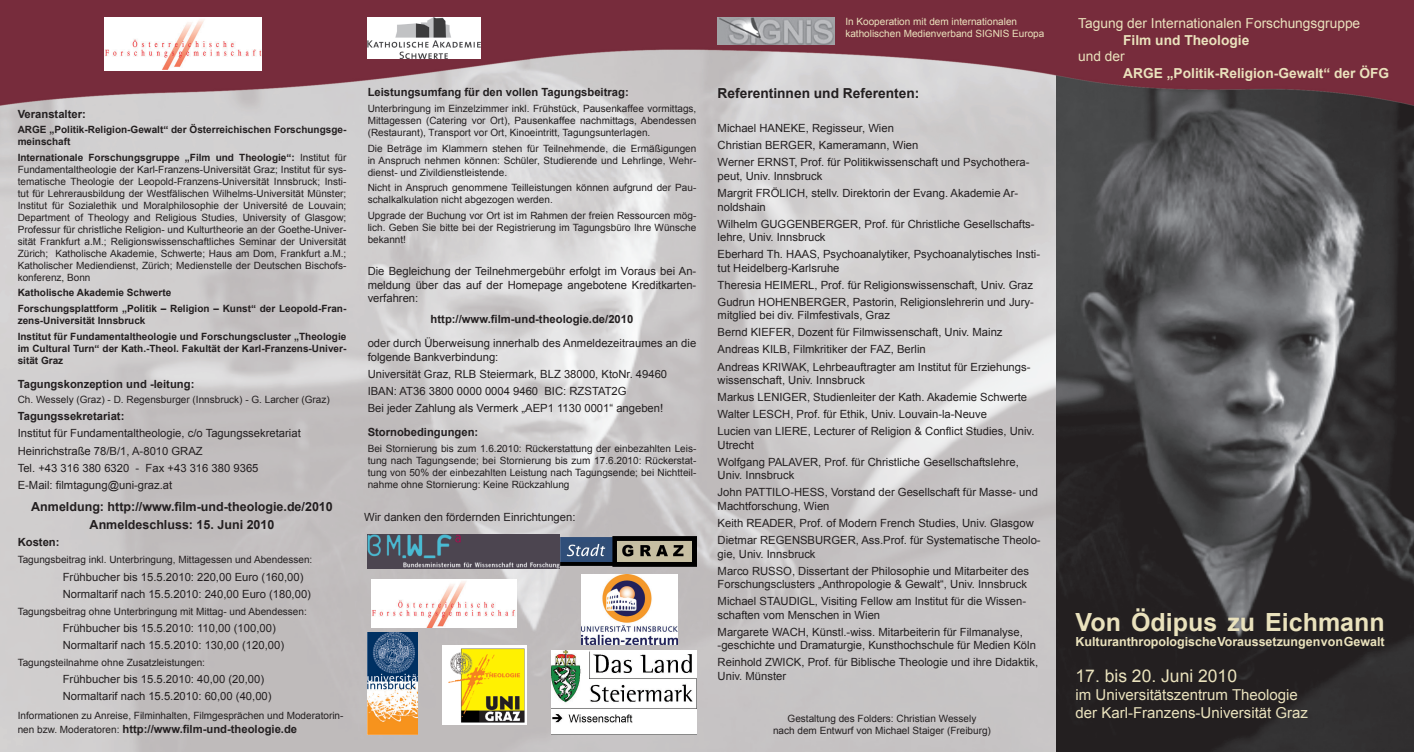
<style>
.page{position:relative;width:1414px;height:752px;background:#fff}
.page>*{position:absolute;margin:0;border:0;box-sizing:border-box;transform-origin:0 0}
.t1{font:700 25px "Arial";color:#eae2bd}
.t2{font:17.5px "Arial";color:#eae2bd}
.t3{font:15px/18px "Arial";color:#eae2bd}
.t4{font:700 13.75px "Arial";color:#eae2bd}
.t5{font:13.75px "Arial";color:#eae2bd}
.t6{font:700 13.75px "Arial";color:#231f20}
.t7{font:700 12.5px/18.5px "Arial";color:#231f20;text-align:center}
.t8{font:700 12.5px "Arial";color:#eae2bd}
.t9{font:11.25px/17px "Arial";color:#231f20}
.t10{font:700 11.25px "Arial";color:#231f20}
.t11{font:10px/12px "Arial";color:#231f20;text-align:justify}
.t12{font:700 10px/12px "Arial";color:#231f20}
.t13{font:10px/12px "Arial";color:#eae2bd}
.s1{font-weight:700}
.s2{font-weight:400;font-size:10px}
</style>
<div class="page">
<img style="left:44px;top:177px;width:1013px;height:530px">
<img style="left:44px;top:707px;width:1013px;height:44px">
<img style="left:1057px;top:44px;width:357px;height:707px">
<img style="left:0;top:0;width:1061px;height:177px">
<div style="left:1060px;top:0;width:354px;height:44px;background:#772c3c"></div>
<img style="left:368px;top:18px;width:112px;height:41px">
<img style="left:582px;top:574px;width:95px;height:70px">
<img style="left:372px;top:579px;width:144px;height:48px">
<img style="left:718px;top:18px;width:117px;height:26px">
<img style="left:368px;top:632px;width:49px;height:101px">
<img style="left:443px;top:644px;width:84px;height:80px">
<img style="left:105px;top:18px;width:157px;height:53px">
<img style="left:551px;top:650px;width:145px;height:83px">
<img style="left:368px;top:534px;width:191px;height:34px">
<img style="left:560px;top:534px;width:136px;height:32px">
<p class="t10" style="left:18px;top:107px;width:70px">Veranstalter:</p>
<p class="t12" style="left:18px;top:124px;width:330px">ARGE „Politik-Religion-Gewalt“ der Österreichischen Forschungsge&shy;meinschaft</p>
<p class="t11" style="left:18px;top:151px;width:330px"><span class="s1">Internationale Forschungsgruppe „Film und Theologie“:</span> Institut für Fundamentaltheologie der Karl-Franzens-Universität Graz; Institut für sys&shy;tematische Theologie der Leopold-Franzens-Universität Innsbruck; Insti&shy;tut für Lehrerausbildung der Westfälischen Wilhelms-Universität Münster; Institut für Sozialethik und Moralphilosophie der Université de Louvain; Department of Theology and Religious Studies, University of Glasgow; Professur für christliche Religion- und Kulturtheorie an der Goethe-Univer&shy;sität Frankfurt a.M.; Religionswissenschaftliches Seminar der Universität Zürich; Katholische Akademie, Schwerte; Haus am Dom, Frankfurt a.M.; Katholischer Mediendienst, Zürich; Medienstelle der Deutschen Bischofs&shy;konferenz, Bonn</p>
<p class="t12" style="left:18px;top:285px;width:330px;line-height:15.5px">Katholische Akademie Schwerte<br>Forschungsplattform „Politik – Religion – Kunst“ der Leopold-Fran-</p>
<p class="t12" style="left:18px;top:312px;width:330px;line-height:15.5px">zens-Universität Innsbruck<br>Institut für Fundamentaltheologie und Forschungscluster „Theologie</p>
<p class="t12" style="left:18px;top:342px;width:330px">im Cultural Turn“ der Kath.-Theol. Fakultät der Karl-Franzens-Univer&shy;sität Graz</p>
<p class="t10" style="left:18px;top:377px;width:178px">Tagungskonzeption und -leitung:</p>
<p class="t11" style="left:18px;top:393px;width:314px">Ch. Wessely (Graz) - D. Regensburger (Innsbruck) - G. Larcher (Graz)</p>
<p class="t10" style="left:18px;top:410px;width:108px">Tagungssekretariat:</p>
<p class="t9" style="left:18px;top:425px;width:285px">Institut für Fundamentaltheologie, c/o Tagungssekretariat Heinrichstraße 78/B/1, A-8010 GRAZ<br>Tel. +43 316 380 6320 - Fax +43 316 380 9365<br>E-Mail: filmtagung@uni-graz.at</p>
<p class="t7" style="left:31px;top:497px;width:303px">Anmeldung: http://www.film-und-theologie.de/2010<br>Anmeldeschluss: 15. Juni 2010</p>
<p class="t10" style="left:18px;top:536px;width:43px">Kosten:</p>
<p class="t11" style="left:18px;top:553px;width:296px">Tagungsbeitrag inkl. Unterbringung, Mittagessen und Abendessen:</p>
<p class="t9" style="left:63px;top:567px;width:250px">Frühbucher bis 15.5.2010: 220,00 Euro (160,00)<br>Normaltarif nach 15.5.2010: 240,00 Euro (180,00)</p>
<p class="t11" style="left:18px;top:604px;width:291px">Tagungsbeitrag ohne Unterbringung mit Mittag- und Abendessen:</p>
<p class="t9" style="left:63px;top:619px;width:223px">Frühbucher bis 15.5.2010: 110,00 (100,00)<br>Normaltarif nach 15.5.2010: 130,00 (120,00)</p>
<p class="t11" style="left:18px;top:656px;width:189px">Tagungsteilnahme ohne Zusatzleistungen:</p>
<p class="t9" style="left:63px;top:670px;width:210px">Frühbucher bis 15.5.2010: 40,00 (20,00)<br>Normaltarif nach 15.5.2010: 60,00 (40,00)</p>
<p class="t11" style="left:18px;top:709px;width:327px">Informationen zu Anreise, Filminhalten, Filmgesprächen und Moderatorin-</p>
<p class="t10" style="left:18px;top:722px;width:281px"><span class="s2">nen bzw. Moderatoren:</span> http://www.film-und-theologie.de</p>
<p class="t10" style="left:368px;top:86px;width:263px">Leistungsumfang für den vollen Tagungsbeitrag:</p>
<p class="t11" style="left:368px;top:102px;width:330px">Unterbringung im Einzelzimmer inkl. Frühstück, Pausenkaffee vormittags, Mittagessen (Catering vor Ort), Pausenkaffee nachmittags, Abendessen (Restaurant), Transport vor Ort, Kinoeintritt, Tagungsunterlagen.</p>
<p class="t11" style="left:368px;top:142px;width:330px">Die Beträge im Klammern stehen für Teilnehmende, die Ermäßigungen in Anspruch nehmen können: Schüler, Studierende und Lehrlinge, Wehr&shy;dienst- und Zivildienstleistende.</p>
<p class="t11" style="left:368px;top:181px;width:330px">Nicht in Anspruch genommene Teilleistungen können aufgrund der Pau&shy;schalkalkulation nicht abgezogen werden.</p>
<p class="t11" style="left:368px;top:209px;width:330px">Upgrade der Buchung vor Ort ist im Rahmen der freien Ressourcen mög&shy;lich. Geben Sie bitte bei der Registrierung im Tagungsbüro Ihre Wünsche bekannt!</p>
<p class="t9" style="left:368px;top:264px;width:330px;line-height:13.5px;text-align:justify">Die Begleichung der Teilnehmergebühr erfolgt im Voraus bei An&shy;meldung über das auf der Homepage angebotene Kreditkarten&shy;verfahren:</p>
<p class="t10" style="left:431px;top:312px;width:204px">http://www.film-und-theologie.de/2010</p>
<p class="t9" style="left:368px;top:336px;width:330px;line-height:13.5px">oder durch Überweisung innerhalb des Anmeldezeitraumes an die folgende Bankverbindung:</p>
<p class="t9" style="left:368px;top:365px;width:301px">Universität Graz, RLB Steiermark, BLZ 38000, KtoNr. 49460<br>IBAN: AT36 3800 0000 0004 9460 BIC: RZSTAT2G<br>Bei jeder Zahlung als Vermerk „AEP1 1130 0001“ angeben!</p>
<p class="t10" style="left:368px;top:425px;width:112px">Stornobedingungen:</p>
<p class="t11" style="left:368px;top:442px;width:330px">Bei Stornierung bis zum 1.6.2010: Rückerstattung der einbezahlten Leis&shy;tung nach Tagungsende; bei Stornierung bis zum 17.6.2010: Rückerstat&shy;tung von 50% der einbezahlten Leistung nach Tagungsende; bei Nichtteil&shy;nahme ohne Stornierung: Keine Rückzahlung</p>
<p class="t9" style="left:364px;top:508px;width:213px">Wir danken den fördernden Einrichtungen:</p>
<p class="t13" style="left:845px;top:15px;width:200px">In Kooperation mit dem internationalen katholischen Medienverband SIGNIS Europa</p>
<p class="t6" style="left:718px;top:86px;width:203px">Referentinnen und Referenten:</p>
<p class="t9" style="left:718px;top:120px;width:313px">Michael HANEKE, Regisseur, Wien<br>Christian BERGER, Kameramann, Wien<br>Werner ERNST, Prof. für Politikwissenschaft und Psychothera-</p>
<p class="t9" style="left:718px;top:167px;width:302px">peut, Univ. Innsbruck<br>Margrit FRÖLICH, stellv. Direktorin der Evang. Akademie Ar-</p>
<p class="t9" style="left:718px;top:198px;width:318px">noldshain<br>Wilhelm GUGGENBERGER, Prof. für Christliche Gesellschafts-</p>
<p class="t9" style="left:718px;top:228px;width:324px">lehre, Univ. Innsbruck<br>Eberhard Th. HAAS, Psychoanalytiker, Psychoanalytisches Insti-</p>
<p class="t9" style="left:718px;top:259px;width:318px">tut Heidelberg-Karlsruhe<br>Theresia HEIMERL, Prof. für Religionswissenschaft, Univ. Graz<br>Gudrun HOHENBERGER, Pastorin, Religionslehrerin und Jury-</p>
<p class="t9" style="left:718px;top:307px;width:314px">mitglied bei div. Filmfestivals, Graz<br>Bernd KIEFER, Dozent für Filmwissenschaft, Univ. Mainz Andreas KILB, Filmkritiker der FAZ, Berlin<br>Andreas KRIWAK, Lehrbeauftragter am Institut für Erziehungs-</p>
<p class="t9" style="left:718px;top:371px;width:318px">wissenschaft, Univ. Innsbruck<br>Markus LENIGER, Studienleiter der Kath. Akademie Schwerte Walter LESCH, Prof. für Ethik, Univ. Louvain-la-Neuve<br>Lucien van LIERE, Lecturer of Religion &amp; Conflict Studies, Univ.</p>
<p class="t9" style="left:718px;top:436px;width:303px">Utrecht<br>Wolfgang PALAVER, Prof. für Christliche Gesellschaftslehre,</p>
<p class="t9" style="left:718px;top:466px;width:322px">Univ. Innsbruck<br>John PATTILO-HESS, Vorstand der Gesellschaft für Masse- und</p>
<p class="t9" style="left:718px;top:497px;width:324px">Machtforschung, Wien<br>Keith READER, Prof. of Modern French Studies, Univ. Glasgow<br>Dietmar REGENSBURGER, Ass.Prof. für Systematische Theolo-</p>
<p class="t9" style="left:718px;top:544px;width:313px">gie, Univ. Innsbruck<br>Marco RUSSO, Dissertant der Philosophie und Mitarbeiter des</p>
<p class="t9" style="left:718px;top:575px;width:311px">Forschungsclusters „Anthropologie &amp; Gewalt“, Univ. Innsbruck<br>Michael STAUDIGL, Visiting Fellow am Institut für die Wissen-</p>
<p class="t9" style="left:718px;top:606px;width:307px">schaften vom Menschen in Wien<br>Margarete WACH, Künstl.-wiss. Mitarbeiterin für Filmanalyse,</p>
<p class="t9" style="left:718px;top:636px;width:322px">-geschichte und Dramaturgie, Kunsthochschule für Medien Köln<br>Reinhold ZWICK, Prof. für Biblische Theologie und ihre Didaktik,</p>
<p class="t9" style="left:718px;top:667px;width:70px">Univ. Münster</p>
<p class="t11" style="left:773px;top:712px;width:219px;text-align:center">Gestaltung des Folders: Christian Wessely<br>nach dem Entwurf von Michael Staiger (Freiburg)</p>
<p class="t5" style="left:1078px;top:15px;width:284px">Tagung der Internationalen Forschungsgruppe</p>
<p class="t4" style="left:1123px;top:32px;width:128px">Film und Theologie</p>
<p class="t5" style="left:1078px;top:48px;width:48px">und der</p>
<p class="t4" style="left:1123px;top:65px;width:267px">ARGE „Politik-Religion-Gewalt“ der ÖFG</p>
<h1 class="t1" style="left:1075px;top:608px;width:311px">Von Ödipus zu Eichmann</h1>
<p class="t8" style="left:1075px;top:634px;width:311px">Kulturanthropologische Voraussetzungen von Gewalt</p>
<h2 class="t2" style="left:1075px;top:666px;width:163px">17. bis 20. Juni 2010</h2>
<h3 class="t3" style="left:1075px;top:685px;width:234px">im Universitätszentrum Theologie der Karl-Franzens-Universität Graz</h3>
</div>
